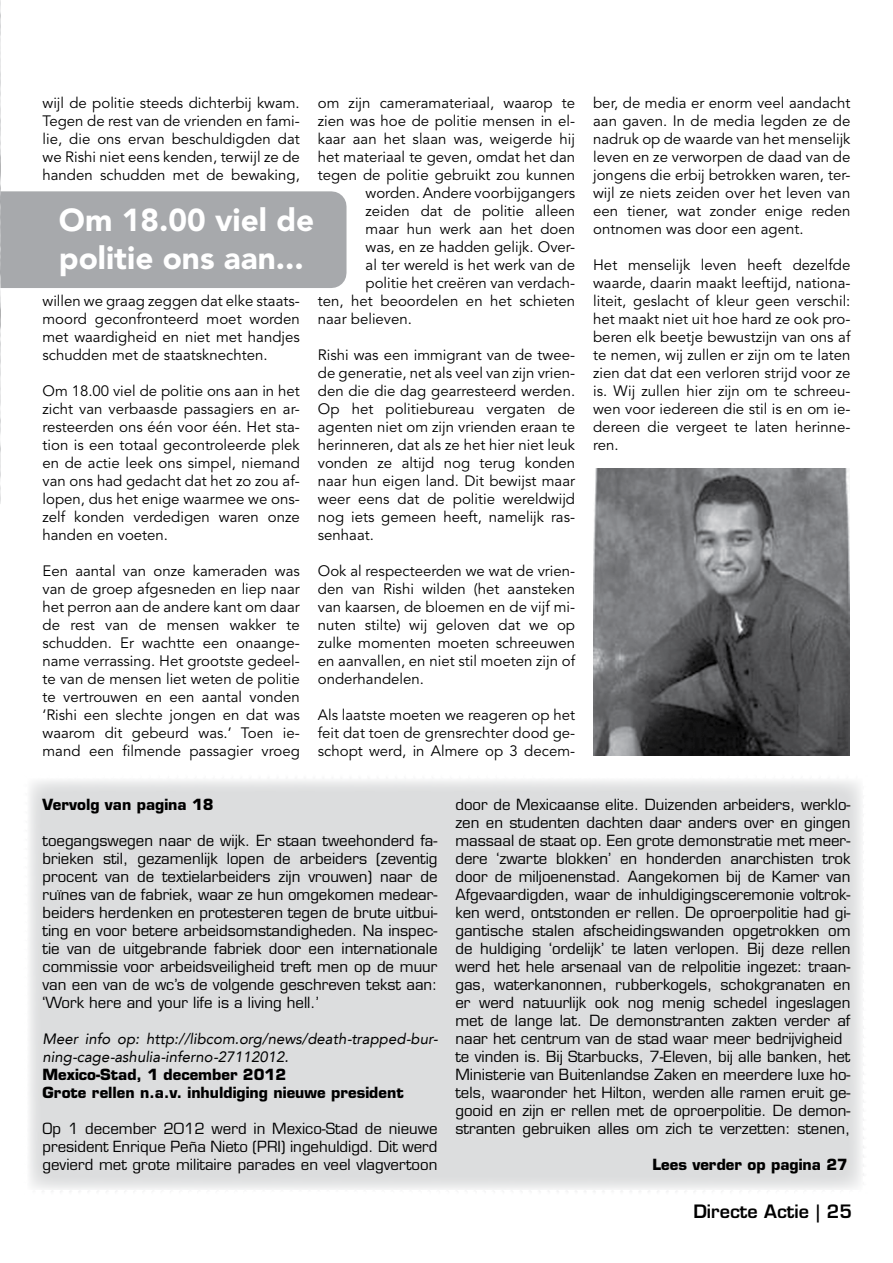
<style>
.page{position:relative;width:893px;height:1263px;background:#fff}
.page>*{position:absolute;margin:0;border:0;box-sizing:border-box;transform-origin:0 0}
.t1{font:900 31.5px/37.8px "Avenir LT Std";color:#fff}
.t2{font:600 18px "Eurostile LT";color:#000}
.t3{font:15px/18px "Avenir LT Std";color:#000;text-align:justify}
.t4{font:15px/18px "Eurostile LT";color:#000;text-align:justify}
.t5{font:700 15px/18px "Eurostile LT";color:#000}
.t6{font:italic 15px/18px "Avenir LT";color:#000}
</style>
<div class="page">
<div style="left:1px;top:191px;width:345px;height:97px;background:#a7a9ac"></div>
<img style="left:0;top:0;width:1px;height:504px">
<img style="left:593px;top:468px;width:256px;height:288px">
<div style="left:27px;top:778px;width:836px;height:412px;background:#dcddde"></div>
<svg style="left:51px;top:1190px;width:671px;height:2px"></svg>
<svg style="left:863px;top:1073px;width:1px;height:103px"></svg>
<svg style="left:27px;top:778px;width:829px;height:1px"></svg>
<p class="t3" style="left:43px;top:94px;width:259px">wijl de politie steeds dichterbij kwam.<br>Tegen de rest van de vrienden en fami&shy;lie, die ons ervan beschuldigden dat we Rishi niet eens kenden, terwijl ze de handen schudden met de bewaking,</p>
<p class="t3" style="left:318px;top:94px;width:259px">om zijn cameramateriaal, waarop te</p>
<p class="t3" style="left:318px;top:112px;width:259px">zien was hoe de politie mensen in el-</p>
<p class="t3" style="left:318px;top:130px;width:259px">kaar aan het slaan was, weigerde hij</p>
<p class="t3" style="left:318px;top:148px;width:259px">het materiaal te geven, omdat het dan</p>
<p class="t3" style="left:318px;top:166px;width:259px">tegen de politie gebruikt zou kunnen</p>
<p class="t3" style="left:366px;top:184px;width:211px">worden. Andere voorbijgangers</p>
<p class="t3" style="left:366px;top:202px;width:211px">zeiden dat de politie alleen</p>
<p class="t3" style="left:366px;top:220px;width:211px">maar hun werk aan het doen</p>
<p class="t3" style="left:366px;top:238px;width:211px">was, en ze hadden gelijk. Over-</p>
<p class="t3" style="left:366px;top:256px;width:211px">al ter wereld is het werk van de</p>
<p class="t3" style="left:366px;top:274px;width:211px">politie het creëren van verdach-</p>
<p class="t3" style="left:318px;top:292px;width:259px">ten, het beoordelen en het schieten</p>
<p class="t3" style="left:318px;top:310px;width:96px">naar believen.</p>
<p class="t3" style="left:318px;top:346px;width:259px">Rishi was een immigrant van de twee&shy;de generatie, net als veel van zijn vrien&shy;den die die dag gearresteerd werden.<br>Op het politiebureau vergaten de agenten niet om zijn vrienden eraan te herinneren, dat als ze het hier niet leuk vonden ze altijd nog terug konden naar hun eigen land. Dit bewijst maar weer eens dat de politie wereldwijd nog iets gemeen heeft, namelijk ras&shy;senhaat.</p>
<p class="t3" style="left:318px;top:562px;width:259px">Ook al respecteerden we wat de vrien&shy;den van Rishi wilden (het aansteken van kaarsen, de bloemen en de vijf mi&shy;nuten stilte) wij geloven dat we op zulke momenten moeten schreeuwen en aanvallen, en niet stil moeten zijn of onderhandelen.</p>
<p class="t3" style="left:318px;top:706px;width:259px">Als laatste moeten we reageren op het feit dat toen de grensrechter dood ge&shy;schopt werd, in Almere op 3 decem-</p>
<h1 class="t1" style="left:59px;top:201px;width:257px">Om 18.00 viel de politie ons aan...</h1>
<p class="t3" style="left:43px;top:292px;width:259px">willen we graag zeggen dat elke staats&shy;moord geconfronteerd moet worden met waardigheid en niet met handjes schudden met de staatsknechten.</p>
<p class="t3" style="left:43px;top:382px;width:259px">Om 18.00 viel de politie ons aan in het zicht van verbaasde passagiers en ar&shy;resteerden ons één voor één. Het sta&shy;tion is een totaal gecontroleerde plek en de actie leek ons simpel, niemand van ons had gedacht dat het zo zou af&shy;lopen, dus het enige waarmee we ons&shy;zelf konden verdedigen waren onze handen en voeten.</p>
<p class="t3" style="left:43px;top:562px;width:259px">Een aantal van onze kameraden was van de groep afgesneden en liep naar het perron aan de andere kant om daar de rest van de mensen wakker te schudden. Er wachtte een onaange&shy;name verrassing. Het grootste gedeel&shy;te van de mensen liet weten de politie te vertrouwen en een aantal vonden ‘Rishi een slechte jongen en dat was waarom dit gebeurd was.’ Toen ie&shy;mand een filmende passagier vroeg</p>
<p class="t3" style="left:593px;top:94px;width:259px">ber, de media er enorm veel aandacht aan gaven. In de media legden ze de nadruk op de waarde van het menselijk leven en ze verworpen de daad van de jongens die erbij betrokken waren, ter&shy;wijl ze niets zeiden over het leven van een tiener, wat zonder enige reden ontnomen was door een agent.</p>
<p class="t3" style="left:593px;top:256px;width:259px">Het menselijk leven heeft dezelfde waarde, daarin maakt leeftijd, nationa&shy;liteit, geslacht of kleur geen verschil: het maakt niet uit hoe hard ze ook pro&shy;beren elk beetje bewustzijn van ons af te nemen, wij zullen er zijn om te laten zien dat dat een verloren strijd voor ze is. Wij zullen hier zijn om te schreeu&shy;wen voor iedereen die stil is en om ie&shy;dereen die vergeet te laten herinne&shy;ren.</p>
<p class="t5" style="left:43px;top:795px;width:173px">Vervolg van pagina 18</p>
<p class="t4" style="left:43px;top:832px;width:396px">toegangswegen naar de wijk. Er staan tweehonderd fa&shy;brieken stil, gezamenlijk lopen de arbeiders (zeventig procent van de textielarbeiders zijn vrouwen) naar de ruïnes van de fabriek, waar ze hun omgekomen medear&shy;beiders herdenken en protesteren tegen de brute uitbui&shy;ting en voor betere arbeidsomstandigheden. Na inspec&shy;tie van de uitgebrande fabriek door een internationale commissie voor arbeidsveiligheid treft men op de muur van een van de wc’s de volgende geschreven tekst aan: ‘Work here and your life is a living hell.’</p>
<p class="t6" style="left:43px;top:1030px;width:397px">Meer info op: http://libcom.org/news/death-trapped-bur&shy;ning-cage-ashulia-inferno-27112012.</p>
<p class="t5" style="left:43px;top:1065px;width:363px">Mexico-Stad, 1 december 2012<br>Grote rellen n.a.v. inhuldiging nieuwe president</p>
<p class="t4" style="left:43px;top:1120px;width:396px">Op 1 december 2012 werd in Mexico-Stad de nieuwe president Enrique Peña Nieto (PRI) ingehuldigd. Dit werd gevierd met grote militaire parades en veel vlagvertoon</p>
<p class="t4" style="left:455px;top:796px;width:396px;text-align:left">door de Mexicaanse elite. Duizenden arbeiders, werklo&shy;zen en studenten dachten daar anders over en gingen massaal de staat op. Een grote demonstratie met meer&shy;dere ‘zwarte blokken’ en honderden anarchisten trok door de miljoenenstad. Aangekomen bij de Kamer van Afgevaardigden, waar de inhuldigingsceremonie voltrok&shy;ken werd, ontstonden er rellen. De oproerpolitie had gi&shy;gantische stalen afscheidingswanden opgetrokken om de huldiging ‘ordelijk’ te laten verlopen. Bij deze rellen werd het hele arsenaal van de relpolitie ingezet: traan&shy;gas, waterkanonnen, rubberkogels, schokgranaten en er werd natuurlijk ook nog menig schedel ingeslagen met de lange lat. De demonstranten zakten verder af naar het centrum van de stad waar meer bedrijvigheid te vinden is. Bij Starbucks, 7-Eleven, bij alle banken, het Ministerie van Buitenlandse Zaken en meerdere luxe ho&shy;tels, waaronder het Hilton, werden alle ramen eruit ge&shy;gooid en zijn er rellen met de oproerpolitie. De demon&shy;stranten gebruiken alles om zich te verzetten: stenen,</p>
<p class="t5" style="left:652px;top:1155px;width:197px">Lees verder op pagina 27</p>
<p class="t2" style="left:693px;top:1200px;width:160px">Directe Actie | 25</p>
</div>
